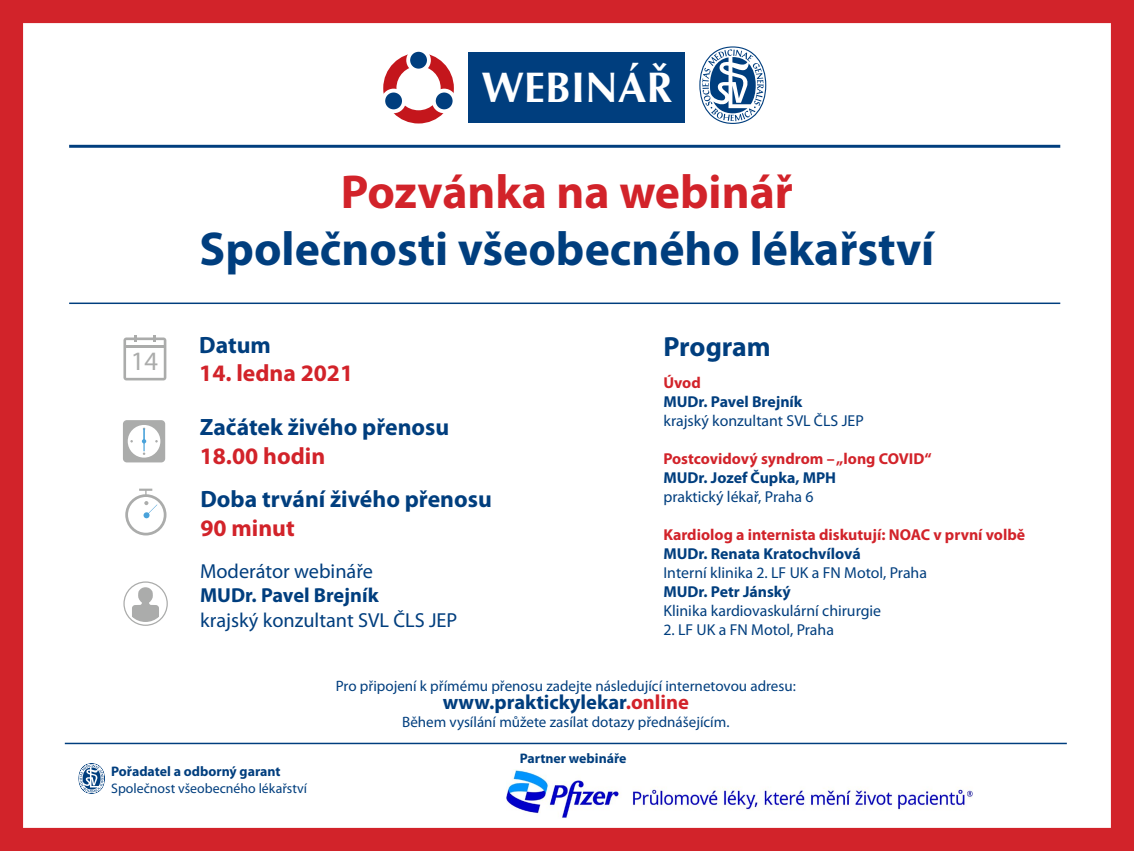
<style>
.page{position:relative;width:1134px;height:851px;background:#fff}
.page>*{position:absolute;margin:0;border:0;box-sizing:border-box;transform-origin:0 0}
.t1{font:700 47.7px "Myriad Pro";color:#003e7e}
.t2{font:700 47.7px "Myriad Pro";color:#d2232a}
.t3{font:700 42.6px "CG Omega";color:#fff}
.t4{font:700 27.8px "Myriad Pro";letter-spacing:-.005em;color:#003e7e}
.t5{font:26.6px "Myriad Pro";color:#abacab}
.t6{font:700 23.7px "Myriad Pro";color:#003e7e}
.t7{font:700 23.7px "Myriad Pro";color:#d2232a}
.t8{font:700 20.5px "Myriad Pro";color:#003e7e}
.t9{font:20.3px "Myriad Pro";color:#003e7e}
.t10{font:700 20.3px "Myriad Pro";color:#003e7e}
.t11{font:15.8px "Myriad Pro";color:#003e7e}
.t12{font:700 15.8px "Myriad Pro";color:#d2232a}
.t13{font:700 15.8px "Myriad Pro";color:#003e7e}
.t14{font:15px "Myriad Pro";color:#003e7e}
.t15{font:700 13.8px "Myriad Pro";color:#003e7e}
.t16{font:13.8px "Myriad Pro";color:#003e7e}
.s1{color:#d2232a}
</style>
<div class="page">
<div style="left:0;top:0;width:1134px;height:850px;border:23px solid #d2232a"></div>
<hr style="left:69px;top:145px;width:991px;height:3px;background:#003e7e">
<svg style="left:123px;top:335px;width:43px;height:45px"></svg>
<svg style="left:123px;top:420px;width:42px;height:42px"></svg>
<svg style="left:125px;top:488px;width:41px;height:47px"></svg>
<hr style="left:69px;top:302px;width:991px;height:2px;background:#003e7e">
<hr style="left:65px;top:742px;width:1002px;height:2px;background:#003e7e">
<svg style="left:79px;top:763px;width:26px;height:30px"></svg>
<div style="left:123px;top:581px;width:45px;height:44px;border:1px solid #abacab;border-radius:50%"></div>
<svg style="left:132px;top:587px;width:27px;height:35px"></svg>
<svg style="left:383px;top:54px;width:71px;height:69px"></svg>
<div style="left:408px;top:50px;width:21px;height:21px;background:#003e7e;border-radius:50%"></div>
<div style="left:406px;top:48px;width:25px;height:24px;border:4px solid #fff;border-radius:50%"></div>
<div style="left:383px;top:91px;width:21px;height:20px;background:#003e7e;border-radius:50%"></div>
<div style="left:381px;top:89px;width:25px;height:24px;border:4px solid #fff;border-radius:50%"></div>
<div style="left:434px;top:91px;width:20px;height:20px;background:#003e7e;border-radius:50%"></div>
<div style="left:432px;top:89px;width:24px;height:24px;border:4px solid #fff;border-radius:50%"></div>
<div style="left:469px;top:52px;width:216px;height:71px;background:#003e7e"></div>
<svg style="left:699px;top:46px;width:67px;height:78px"></svg>
<img style="left:506px;top:769px;width:467px;height:49px">
<h2 class="t3" style="left:482px;top:61px;width:192px">WEBINÁŘ</h2>
<h3 class="t5" style="left:131px;top:345px;width:29px">14</h3>
<h1 class="t2" style="left:341px;top:161px;width:454px">Pozvánka na webinář</h1>
<h1 class="t1" style="left:200px;top:218px;width:736px">Společnosti všeobecného lékařství</h1>
<h3 class="t6" style="left:199px;top:329px;width:73px">Datum</h3>
<h3 class="t7" style="left:199px;top:358px;width:156px">14. ledna 2021</h3>
<h3 class="t6" style="left:200px;top:412px;width:251px">Začátek živého přenosu</h3>
<h3 class="t7" style="left:200px;top:440px;width:127px">18.00 hodin</h3>
<h3 class="t6" style="left:200px;top:483px;width:293px">Doba trvání živého přenosu</h3>
<h3 class="t7" style="left:200px;top:512px;width:96px">90 minut</h3>
<p class="t9" style="left:200px;top:558px;width:174px">Moderátor webináře</p>
<p class="t10" style="left:200px;top:582px;width:180px">MUDr. Pavel Brejník</p>
<p class="t9" style="left:200px;top:607px;width:259px">krajský konzultant SVL ČLS JEP</p>
<h3 class="t4" style="left:663px;top:328px;width:109px">Program</h3>
<p class="t12" style="left:663px;top:372px;width:39px">Úvod</p>
<p class="t13" style="left:663px;top:391px;width:141px">MUDr. Pavel Brejník</p>
<p class="t11" style="left:663px;top:411px;width:202px">krajský konzultant SVL ČLS JEP</p>
<p class="t12" style="left:663px;top:448px;width:270px">Postcovidový syndrom – „long COVID“</p>
<p class="t13" style="left:663px;top:467px;width:174px">MUDr. Jozef Čupka, MPH</p>
<p class="t11" style="left:663px;top:487px;width:152px">praktický lékař, Praha 6</p>
<p class="t12" style="left:663px;top:524px;width:363px">Kardiolog a internista diskutují: NOAC v první volbě</p>
<p class="t13" style="left:663px;top:543px;width:199px">MUDr. Renata Kratochvílová</p>
<p class="t11" style="left:663px;top:563px;width:265px">Interní klinika 2. LF UK a FN Motol, Praha</p>
<p class="t13" style="left:663px;top:581px;width:129px">MUDr. Petr Jánský</p>
<p class="t11" style="left:663px;top:600px;width:219px">Klinika kardiovaskulární chirurgie</p>
<p class="t11" style="left:663px;top:619px;width:172px">2. LF UK a FN Motol, Praha</p>
<p class="t14" style="left:336px;top:676px;width:461px">Pro připojení k přímému přenosu zadejte následující internetovou adresu:</p>
<p class="t8" style="left:443px;top:688px;width:248px">www.praktickylekar<span class="s1">.online</span></p>
<p class="t14" style="left:402px;top:712px;width:329px">Během vysílání můžete zasílat dotazy přednášejícím.</p>
<p class="t15" style="left:520px;top:749px;width:108px">Partner webináře</p>
<p class="t15" style="left:111px;top:762px;width:171px">Pořadatel a odborný garant</p>
<p class="t16" style="left:111px;top:779px;width:197px">Společnost všeobecného lékařství</p>
</div>
